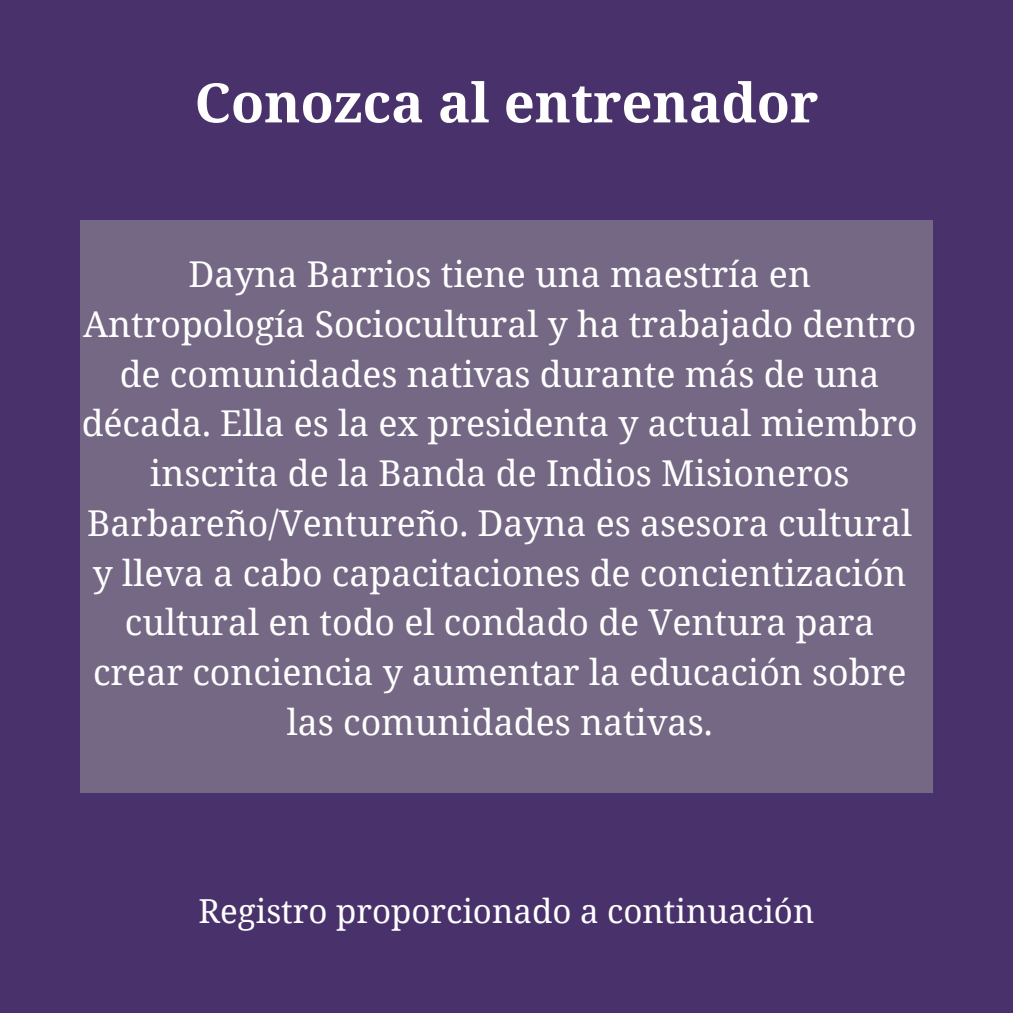
<style>
.page{position:relative;width:1013px;height:1013px;background:#fff}
.page>*{position:absolute;margin:0;border:0;box-sizing:border-box;transform-origin:0 0}
.t1{font:700 54.38px "Noto Serif";color:#fff}
.t2{font:35.62px/49.8px "Noto Serif";color:#fff;text-align:center}
.t3{font:33.12px "Noto Serif";color:#fff}
</style>
<div class="page">
<div style="left:0;top:0;width:1012px;height:1012px;background:#49326b"></div>
<div style="left:80px;top:220px;width:852px;height:573px;background:#746885"></div>
<p class="t1" style="left:194px;top:64px;width:625px">Conozca al entrenador</p>
<h1 class="t2" style="left:82px;top:248px;width:837px">Dayna Barrios tiene una maestría en Antropología Sociocultural y ha trabajado dentro de comunidades nativas durante más de una década. Ella es la ex presidenta y actual miembro inscrita de la Banda de Indios Misioneros Barbareño/Ventureño. Dayna es asesora cultural y lleva a cabo capacitaciones de concientización cultural en todo el condado de Ventura para crear conciencia y aumentar la educación sobre las comunidades nativas.</h1>
<p class="t3" style="left:198px;top:888px;width:617px">Registro proporcionado a continuación</p>
</div>
